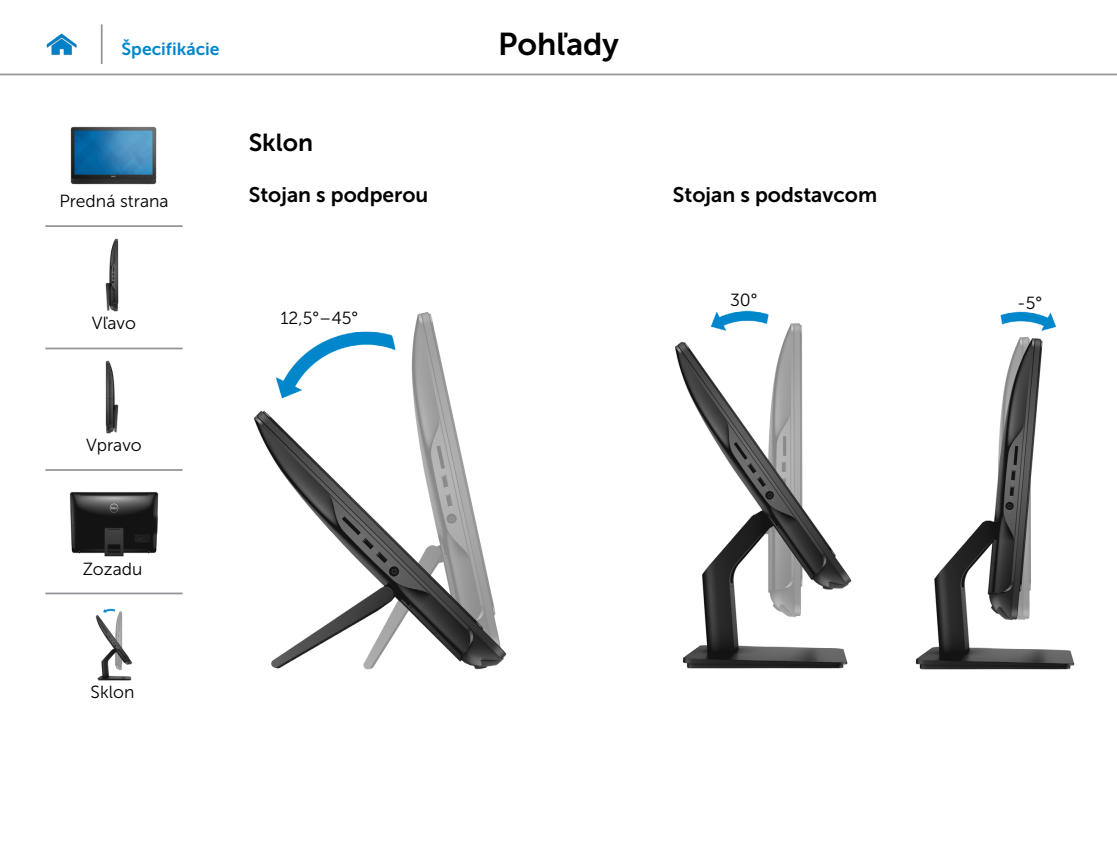
<style>
.page{position:relative;width:1117px;height:844px;background:#fff}
.page>*{position:absolute;margin:0;border:0;box-sizing:border-box;transform-origin:0 0}
.t1{font:31.5px "Museo Sans For Dell 700";color:#000}
.Head2{font:24.5px "Museo Sans For Dell 700";color:#000}
.Table_Head{font:21px "Museo Sans For Dell 700";color:#000}
.Table_Paragraph{font:17.5px "Museo Sans For Dell 300";color:#000}
.t2{font:17.5px "Museo Sans For Dell 700";color:#0087cc}
</style>
<div class="page">
<hr style="left:0;top:74px;width:1116px;height:1px;background:#939598">
<img style="left:46px;top:33px;width:31px;height:23px">
<img style="left:253px;top:311px;width:254px;height:359px">
<img style="left:674px;top:310px;width:178px;height:359px">
<img style="left:915px;top:311px;width:160px;height:359px">
<hr style="left:101px;top:24px;width:2px;height:40px;background:#939598">
<img style="left:70px;top:126px;width:86px;height:58px">
<img style="left:105px;top:238px;width:13px;height:73px">
<img style="left:105px;top:361px;width:13px;height:72px">
<img style="left:69px;top:492px;width:90px;height:64px">
<img style="left:96px;top:608px;width:36px;height:72px">
<hr style="left:45px;top:225px;width:138px;height:2px;background:#939598">
<hr style="left:45px;top:347px;width:138px;height:2px;background:#939598">
<hr style="left:45px;top:469px;width:138px;height:1px;background:#939598">
<hr style="left:45px;top:592px;width:138px;height:2px;background:#939598">
<p class="t2" style="left:122px;top:39px;width:99px">Špecifikácie</p>
<h1 class="t1" style="left:498px;top:26px;width:122px">Pohľady</h1>
<p class="Table_Paragraph" style="left:59px;top:191px;width:111px">Predná strana</p>
<p class="Table_Paragraph" style="left:92px;top:313px;width:46px">Vľavo</p>
<p class="Table_Paragraph" style="left:86px;top:436px;width:57px">Vpravo</p>
<p class="Table_Paragraph" style="left:83px;top:559px;width:61px">Zozadu</p>
<p class="Table_Paragraph" style="left:91px;top:682px;width:45px">Sklon</p>
<p class="Head2" style="left:249px;top:128px;width:66px">Sklon</p>
<p class="Table_Head" style="left:249px;top:183px;width:181px">Stojan s podperou</p>
<p class="Table_Head" style="left:672px;top:183px;width:206px">Stojan s podstavcom</p>
<p class="Table_Paragraph" style="left:280px;top:308px;width:79px">12,5°–45°</p>
<p class="Table_Paragraph" style="left:729px;top:290px;width:29px">30°</p>
<p class="Table_Paragraph" style="left:1016px;top:293px;width:27px">-5°</p>
</div>
